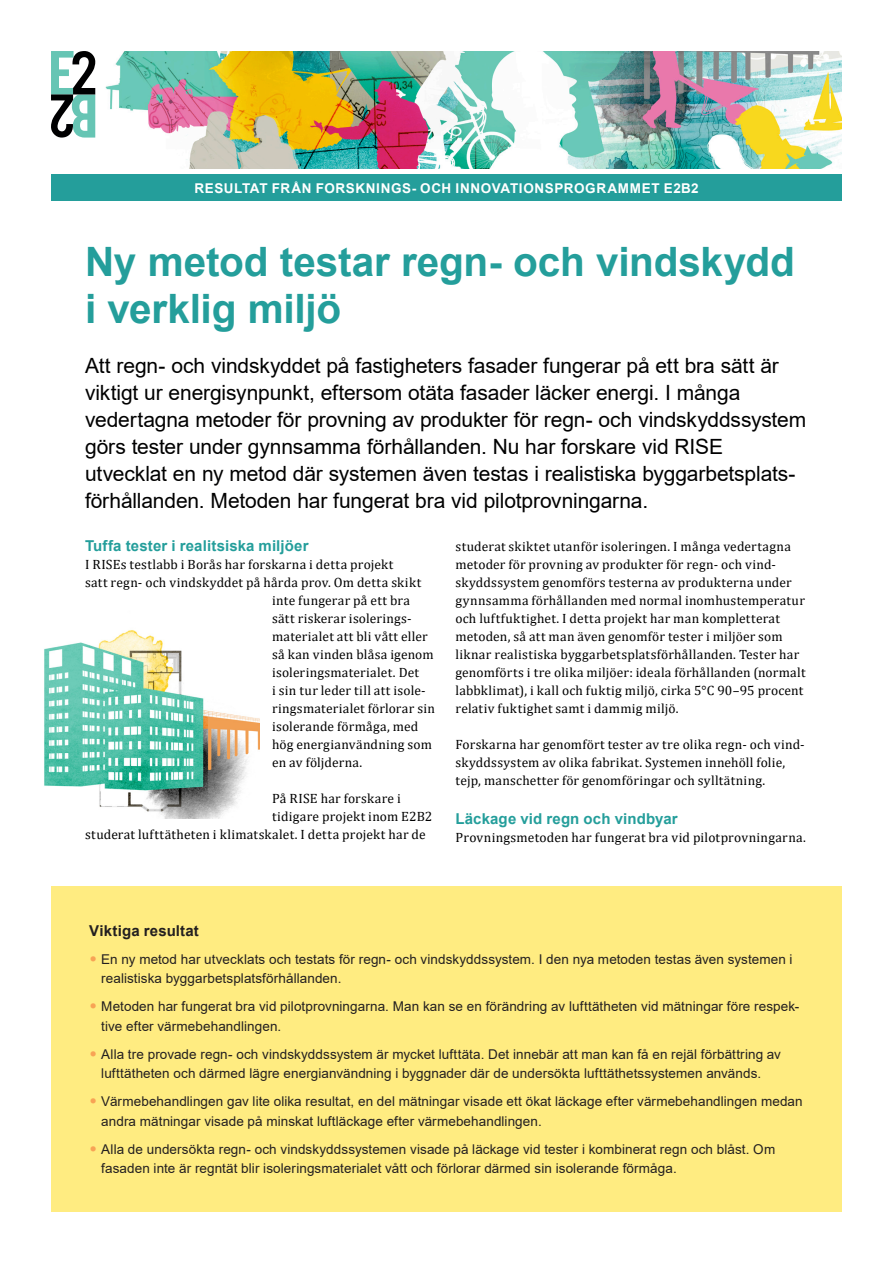
<style>
.page{position:relative;width:893px;height:1263px;background:#fff}
.page>*{position:absolute;margin:0;border:0;box-sizing:border-box;transform-origin:0 0}
._02_Subtitle{font:700 40.5px/46.5px "Arial";letter-spacing:-.005em;color:#249e9b}
._05_Bullet_list_box{font:21px/27px "Arial";letter-spacing:-.005em;color:#000001}
._03_Copy{font:700 15px "Arial";letter-spacing:.01em;color:#249e9b}
._06_Bullet_list{font:700 15px "Arial";letter-spacing:.01em;color:#231f20}
._03_Copy-2{font:13.5px/18px "Cambria";letter-spacing:.02em;color:#000001}
.t1{font:13.5px/19.5px "Arial";letter-spacing:.005em;color:#231f20}
._02_Subhead{font:700 13.5px "Arial";letter-spacing:.045em;color:#fff}
.s1{font-family:"Calibri";font-size:16.5px;color:#f8a355}
</style>
<div class="page">
<div style="left:51px;top:174px;width:791px;height:27px;background:#249e9b"></div>
<svg style="left:51px;top:51px;width:44px;height:87px"></svg>
<img style="left:105px;top:51px;width:737px;height:117px">
<img style="left:44px;top:630px;width:215px;height:189px">
<div style="left:51px;top:887px;width:791px;height:325px;background:#ffec81"></div>
<p class="_02_Subhead" style="left:194px;top:179px;width:506px">RESULTAT FRÅN FORSKNINGS- OCH INNOVATIONSPROGRAMMET E2B2</p>
<p class="_02_Subtitle" style="left:85px;top:239px;width:711px">Ny metod testar regn- och vindskydd i verklig miljö</p>
<p class="_05_Bullet_list_box" style="left:85px;top:351px;width:723px">Att regn- och vindskyddet på fastigheters fasader fungerar på ett bra sätt är viktigt ur energisynpunkt, eftersom otäta fasader läcker energi. I många vedertagna metoder för provning av produkter för regn- och vindskyddssystem görs tester under gynnsamma förhållanden. Nu har forskare vid RISE utvecklat en ny metod där systemen även testas i realistiska byggarbetsplats&shy;förhållanden. Metoden har fungerat bra vid pilotprovningarna.</p>
<p class="_03_Copy" style="left:85px;top:535px;width:225px">Tuffa tester i realitsiska miljöer</p>
<p class="_03_Copy-2" style="left:85px;top:555px;width:310px">I RISEs testlabb i Borås har forskarna i detta projekt</p>
<p class="_03_Copy-2" style="left:85px;top:573px;width:338px">satt regn- och vindskyddet på hårda prov. Om detta skikt</p>
<p class="_03_Copy-2" style="left:272px;top:591px;width:139px">inte fungerar på ett bra</p>
<p class="_03_Copy-2" style="left:272px;top:609px;width:141px">sätt riskerar isolerings-</p>
<p class="_03_Copy-2" style="left:272px;top:627px;width:157px">materialet att bli vått eller</p>
<p class="_03_Copy-2" style="left:272px;top:645px;width:163px">så kan vinden blåsa igenom</p>
<p class="_03_Copy-2" style="left:272px;top:663px;width:148px">isoleringsmaterialet. Det</p>
<p class="_03_Copy-2" style="left:272px;top:681px;width:155px">i sin tur leder till att isole-</p>
<p class="_03_Copy-2" style="left:272px;top:699px;width:164px">ringsmaterialet förlorar sin</p>
<p class="_03_Copy-2" style="left:272px;top:717px;width:148px">isolerande förmåga, med</p>
<p class="_03_Copy-2" style="left:272px;top:735px;width:161px">hög energianvändning som</p>
<p class="_03_Copy-2" style="left:272px;top:753px;width:92px">en av följderna.</p>
<p class="_03_Copy-2" style="left:272px;top:789px;width:130px">På RISE har forskare i</p>
<p class="_03_Copy-2" style="left:272px;top:807px;width:162px">tidigare projekt inom E2B2</p>
<p class="_03_Copy-2" style="left:85px;top:825px;width:342px">studerat lufttätheten i klimatskalet. I detta projekt har de</p>
<p class="_03_Copy-2" style="left:455px;top:537px;width:352px">studerat skiktet utanför isoleringen. I många vedertagna metoder för provning av produkter för regn- och vind&shy;skyddssystem genomförs testerna av produkterna under gynnsamma förhållanden med normal inomhustemperatur och luftfuktighet. I detta projekt har man kompletterat metoden, så att man även genomför tester i miljöer som liknar realistiska byggarbetsplatsförhållanden. Tester har genomförts i tre olika miljöer: ideala förhållanden (normalt labbklimat), i kall och fuktig miljö, cirka 5°C 90–95 procent relativ fuktighet samt i dammig miljö.</p>
<p class="_03_Copy-2" style="left:455px;top:735px;width:351px">Forskarna har genomfört tester av tre olika regn- och vind&shy;skyddssystem av olika fabrikat. Systemen innehöll folie, tejp, manschetter för genomföringar och sylltätning.</p>
<p class="_03_Copy" style="left:455px;top:808px;width:224px">Läckage vid regn och vindbyar</p>
<p class="_03_Copy-2" style="left:455px;top:828px;width:352px">Provningsmetoden har fungerat bra vid pilotprovningarna.</p>
<p class="_06_Bullet_list" style="left:89px;top:920px;width:111px">Viktiga resultat</p>
<p class="t1" style="left:101px;top:949px;width:693px;text-indent:-12px"><span class="s1">•</span> En ny metod har utvecklats och testats för regn- och vindskyddssystem. I den nya metoden testas även systemen i realistiska byggarbetsplatsförhållanden.</p>
<p class="t1" style="left:101px;top:997px;width:700px;text-indent:-12px"><span class="s1">•</span> Metoden har fungerat bra vid pilotprovningarna. Man kan se en förändring av lufttätheten vid mätningar före respek&shy;tive efter värmebehandlingen.</p>
<p class="t1" style="left:89px;top:1044px;width:693px;text-align:center"><span class="s1">•</span> Alla tre provade regn- och vindskyddssystem är mycket lufttäta. Det innebär att man kan få en rejäl förbättring av lufttätheten och därmed lägre energianvändning i byggnader där de undersökta lufttäthetssystemen används.</p>
<p class="t1" style="left:101px;top:1092px;width:703px;text-indent:-12px"><span class="s1">•</span> Värmebehandlingen gav lite olika resultat, en del mätningar visade ett ökat läckage efter värmebehandlingen medan andra mätningar visade på minskat luftläckage efter värmebehandlingen.</p>
<p class="t1" style="left:101px;top:1139px;width:675px;text-indent:-12px"><span class="s1">•</span> Alla de undersökta regn- och vindskyddssystemen visade på läckage vid tester i kombinerat regn och blåst. Om fasaden inte är regntät blir isoleringsmaterialet vått och förlorar därmed sin isolerande förmåga.</p>
</div>
